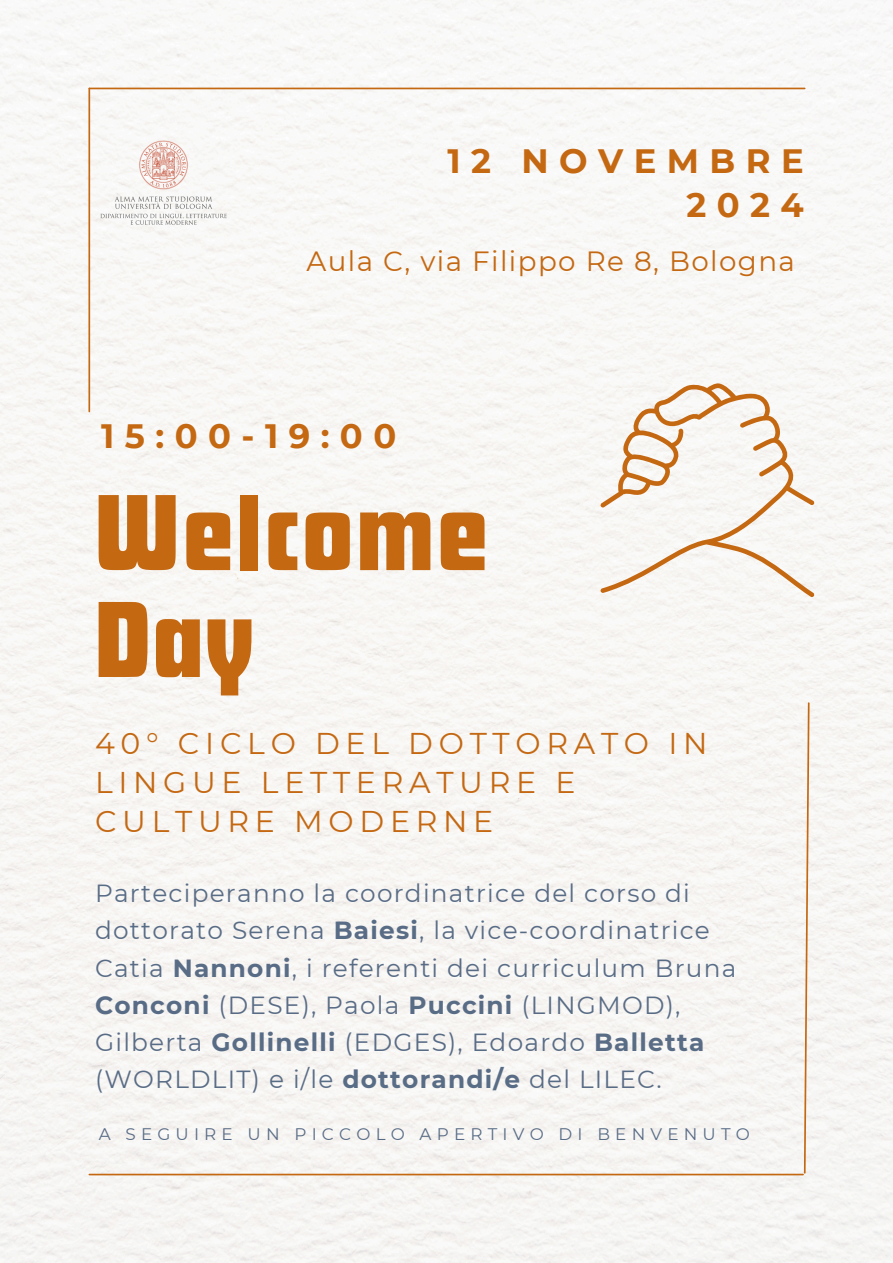
<style>
.page{position:relative;width:893px;height:1263px;background:#f8f6f5}
.page>*{position:absolute;margin:0;border:0;box-sizing:border-box;transform-origin:0 0}
.t1{font:112.5px/106.9px "Futura Com Display";letter-spacing:.035em;color:#c46812}
.t2{font:700 33.75px/43.9px "Montserrat";letter-spacing:.31em;color:#c46812;text-align:right}
.t3{font:30px/38.8px "Montserrat";letter-spacing:.19em;color:#c46812}
.t4{font:27.75px "Montserrat";letter-spacing:.05em;color:#c46812}
.t5{font:24.75px/37.1px "Montserrat";letter-spacing:.05em;color:#596c86}
.t6{font:16.73px "Montserrat";letter-spacing:.31em;color:#596c86}
.s1{font-weight:700}
</style>
<div class="page">
<hr style="left:89px;top:1174px;width:714px;height:1px;background:#c46812">
<hr style="left:89px;top:88px;width:715px;height:1px;background:#c46812">
<hr style="left:88px;top:88px;width:2px;height:323px;background:#c46812">
<svg style="left:803px;top:701px;width:7px;height:473px"></svg>
<img style="left:95px;top:135px;width:140px;height:97px">
<svg style="left:600px;top:383px;width:214px;height:214px;fill:#f7f6f3"></svg>
<h4 class="t2" style="left:447px;top:139px;width:358px">12 NOVEMBRE<br>2024</h4>
<h2 class="t4" style="left:306px;top:244px;width:490px">Aula C, via Filippo Re 8, Bologna</h2>
<h3 class="t2" style="left:101px;top:414px;width:297px">15:00-19:00</h3>
<h2 class="t1" style="left:95px;top:476px;width:393px">Welcome<br>Day</h2>
<p class="t3" style="left:95px;top:724px;width:614px">40° CICLO DEL DOTTORATO IN<br>LINGUE LETTERATURE E<br>CULTURE MODERNE</p>
<h1 class="t5" style="left:95px;top:875px;width:643px">Parteciperanno la coordinatrice del corso di dottorato Serena <span class="s1">Baiesi</span>, la vice-coordinatrice Catia <span class="s1">Nannoni</span>, i referenti dei curriculum Bruna <span class="s1">Conconi</span> (DESE), Paola <span class="s1">Puccini</span> (LINGMOD), Gilberta <span class="s1">Gollinelli</span> (EDGES), Edoardo <span class="s1">Balletta </span>(WORLDLIT) e i/le <span class="s1">dottorandi/e</span> del LILEC.</h1>
<h5 class="t6" style="left:99px;top:1124px;width:653px">A SEGUIRE UN PICCOLO APERTIVO DI BENVENUTO</h5>
</div>
